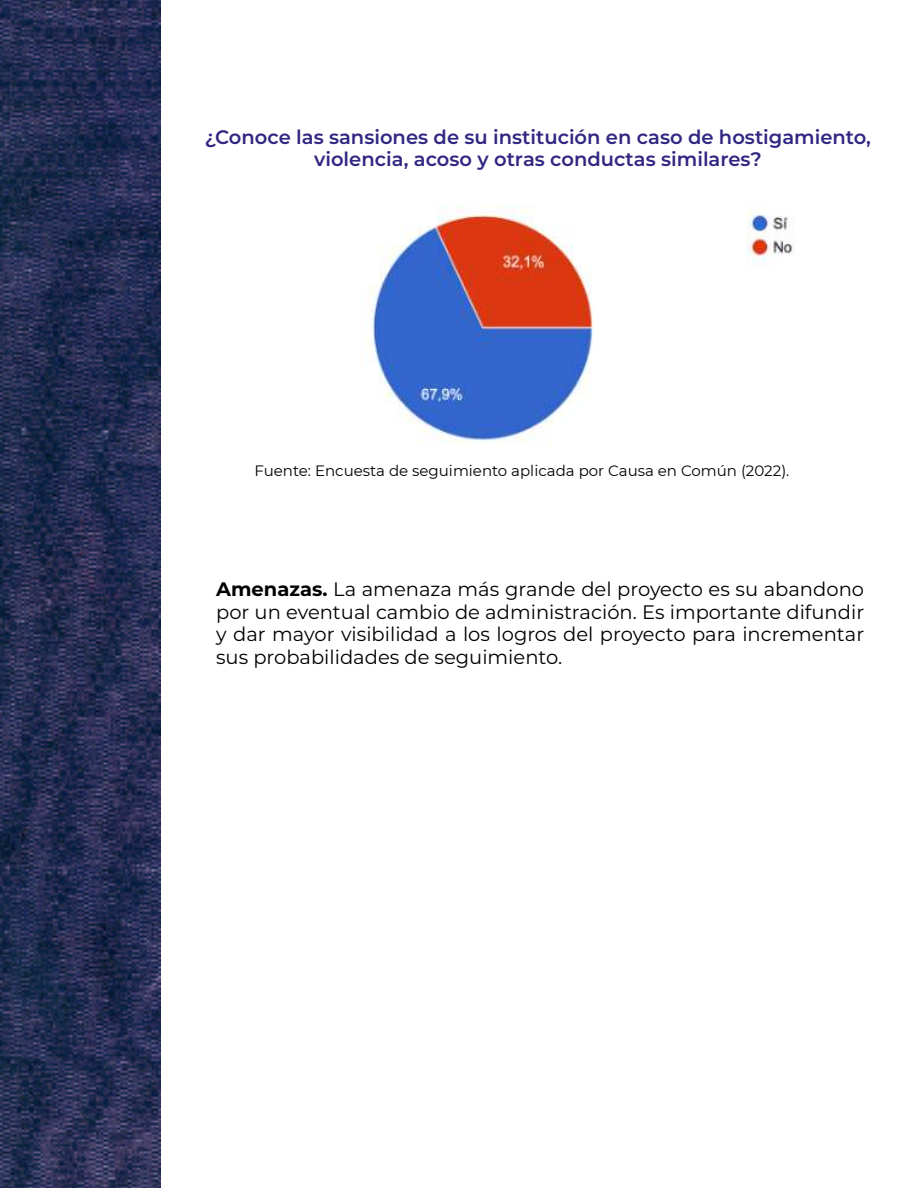
<style>
.page{position:relative;width:918px;height:1188px;background:#fff}
.page>*{position:absolute;margin:0;border:0;box-sizing:border-box;transform-origin:0 0}
.t1{font:19.5px/22.5px "Montserrat";color:#000;text-align:justify}
.t2{font:600 19.5px/22.5px "Montserrat";color:#312782;text-align:center}
.t3{font:15px "Montserrat";color:#000}
.s1{font-weight:700}
</style>
<div class="page">
<img style="left:0;top:0;width:161px;height:1188px">
<img style="left:360px;top:206px;width:435px;height:238px">
<p class="t2" style="left:205px;top:125px;width:668px">¿Conoce las sansiones de su institución en caso de hostigamiento, violencia, acoso y otras conductas similares?</p>
<p class="t3" style="left:254px;top:461px;width:536px">Fuente: Encuesta de seguimiento aplicada por Causa en Común (2022).</p>
<p class="t1" style="left:216px;top:577px;width:650px"><span class="s1">Amenazas.</span> La amenaza más grande del proyecto es su abandono por un eventual cambio de administración. Es importante difundir y dar mayor visibilidad a los logros del proyecto para incrementar sus probabilidades de seguimiento.</p>
</div>
